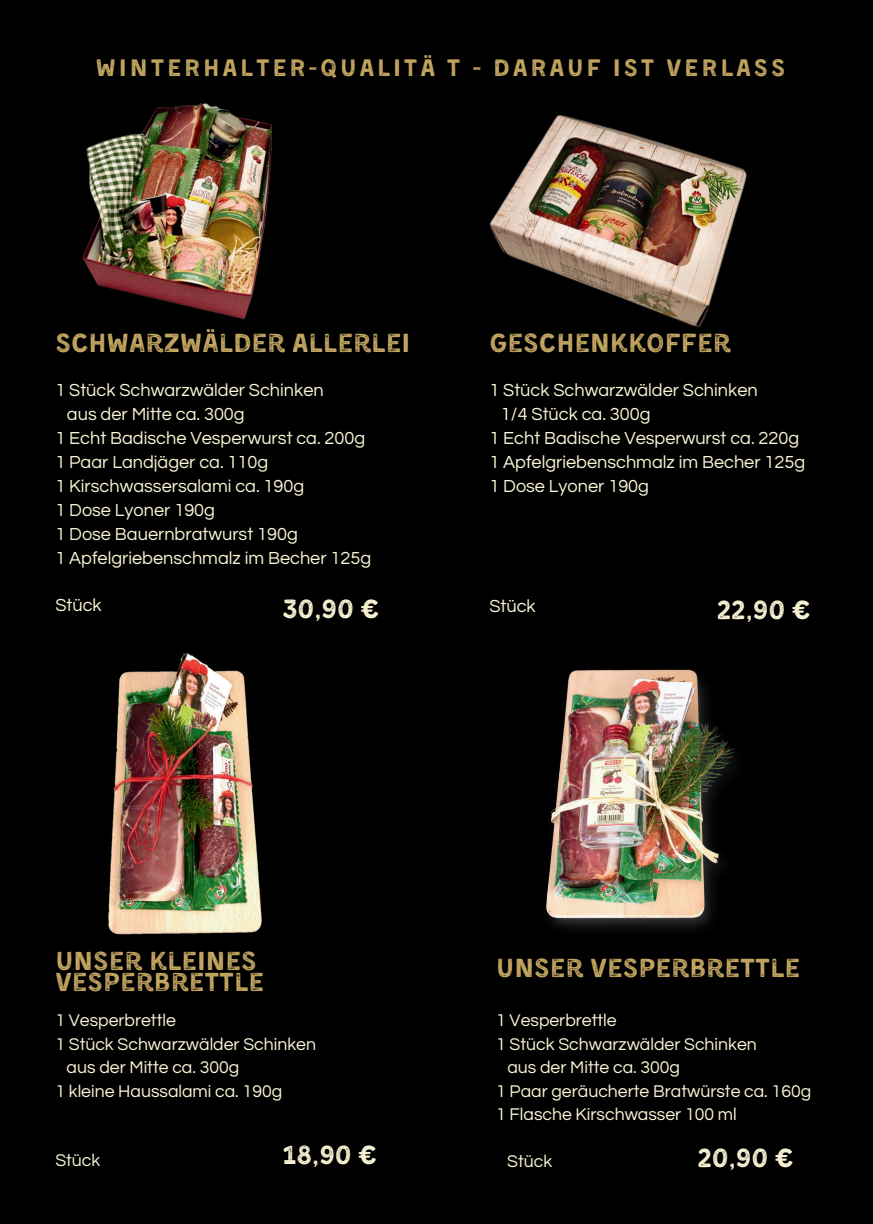
<style>
.page{position:relative;width:873px;height:1224px;background:#000}
.page>*{position:absolute;margin:0;border:0;box-sizing:border-box;transform-origin:0 0}
.t1{font:27px "Kent 4 F Printed";color:#c6a862}
.t2{font:27px "Kent 4 F Printed";color:#faf5d5}
.t3{font:26.8px/21.6px "Kent 4 F Printed";color:#c6a862}
.t4{font:24.6px "Kent 4 F Printed";letter-spacing:.115em;color:#c6a862}
.t5{font:18.2px "Questrial";color:#faf5d5}
.t6{font:17.6px "Questrial";color:#faf5d5}
</style>
<div class="page">
<img style="left:82px;top:103px;width:190px;height:217px">
<img style="left:489px;top:115px;width:258px;height:213px">
<img style="left:108px;top:652px;width:154px;height:283px">
<img style="left:546px;top:669px;width:189px;height:261px">
<h3 class="t4" style="left:95px;top:54px;width:691px">WINTERHALTER-QUALITÄ T - DARAUF IST VERLASS</h3>
<h1 class="t1" style="left:55px;top:327px;width:356px">SCHWARZWÄLDER ALLERLEI</h1>
<p class="t5" style="left:55px;top:381px;width:270px">1 Stück Schwarzwälder Schinken</p>
<p class="t5" style="left:67px;top:405px;width:179px">aus der Mitte ca. 300g</p>
<p class="t5" style="left:55px;top:429px;width:311px">1 Echt Badische Vesperwurst ca. 200g</p>
<p class="t5" style="left:55px;top:453px;width:214px">1 Paar Landjäger ca. 110g</p>
<p class="t5" style="left:55px;top:477px;width:250px">1 Kirschwassersalami ca. 190g</p>
<p class="t5" style="left:55px;top:501px;width:161px">1 Dose Lyoner 190g</p>
<p class="t5" style="left:55px;top:525px;width:244px">1 Dose Bauernbratwurst 190g</p>
<p class="t5" style="left:55px;top:549px;width:317px">1 Apfelgriebenschmalz im Becher 125g</p>
<h1 class="t1" style="left:489px;top:327px;width:243px">GESCHENKKOFFER</h1>
<p class="t5" style="left:489px;top:381px;width:270px">1 Stück Schwarzwälder Schinken</p>
<p class="t5" style="left:501px;top:405px;width:151px">1/4 Stück ca. 300g</p>
<p class="t5" style="left:489px;top:429px;width:311px">1 Echt Badische Vesperwurst ca. 220g</p>
<p class="t5" style="left:489px;top:453px;width:317px">1 Apfelgriebenschmalz im Becher 125g</p>
<p class="t5" style="left:489px;top:477px;width:161px">1 Dose Lyoner 190g</p>
<p class="t5" style="left:55px;top:596px;width:48px">Stück</p>
<h1 class="t2" style="left:283px;top:593px;width:98px">30,90 €</h1>
<p class="t5" style="left:489px;top:597px;width:48px">Stück</p>
<h1 class="t2" style="left:717px;top:594px;width:96px">22,90 €</h1>
<h2 class="t3" style="left:55px;top:950px;width:210px">UNSER KLEINES<br>VESPERBRETTLE</h2>
<p class="t6" style="left:55px;top:1012px;width:122px">1 Vesperbrettle</p>
<p class="t6" style="left:55px;top:1035px;width:262px">1 Stück Schwarzwälder Schinken</p>
<p class="t6" style="left:67px;top:1059px;width:174px">aus der Mitte ca. 300g</p>
<p class="t6" style="left:55px;top:1082px;width:228px">1 kleine Haussalami ca. 190g</p>
<h1 class="t1" style="left:496px;top:952px;width:305px">UNSER VESPERBRETTLE</h1>
<p class="t6" style="left:496px;top:1012px;width:122px">1 Vesperbrettle</p>
<p class="t6" style="left:496px;top:1035px;width:262px">1 Stück Schwarzwälder Schinken</p>
<p class="t6" style="left:507px;top:1059px;width:174px">aus der Mitte ca. 300g</p>
<p class="t6" style="left:496px;top:1082px;width:317px">1 Paar geräucherte Bratwürste ca. 160g</p>
<p class="t6" style="left:496px;top:1106px;width:242px">1 Flasche Kirschwasser 100 ml</p>
<p class="t6" style="left:55px;top:1151px;width:46px">Stück</p>
<h1 class="t2" style="left:282px;top:1139px;width:97px">18,90 €</h1>
<p class="t6" style="left:507px;top:1153px;width:46px">Stück</p>
<h1 class="t2" style="left:697px;top:1143px;width:98px">20,90 €</h1>
</div>
